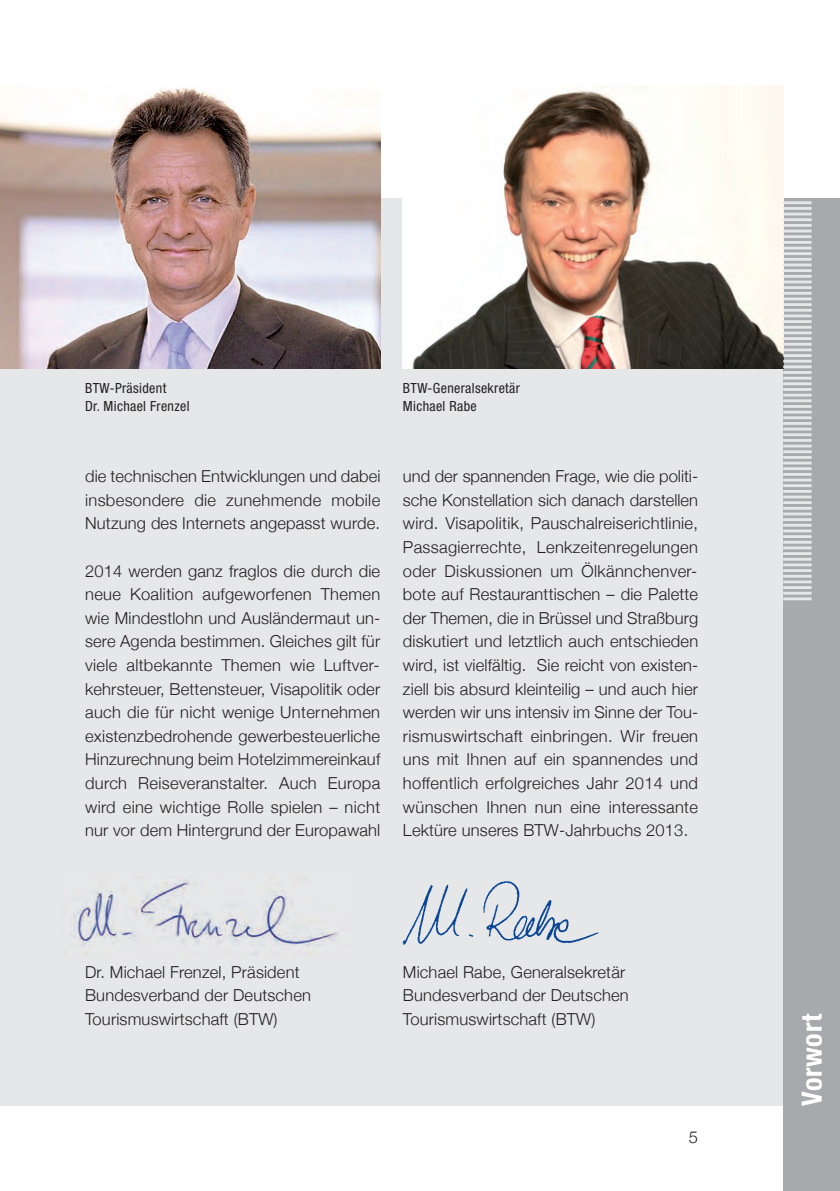
<style>
.page{position:relative;width:840px;height:1191px;background:#fff}
.page>*{position:absolute;margin:0;border:0;box-sizing:border-box;transform-origin:0 0}
.t1{font:700 condensed 28px "Helvetica Neue";letter-spacing:.025em;color:#fff}
.t2{font:300 16.4px/23.6px "Helvetica Neue";letter-spacing:.01em;color:#231f20;text-align:justify}
.t3{font:condensed 14px/18px "Helvetica Neue";letter-spacing:.025em;color:#231f20}
</style>
<div class="page">
<div style="left:0;top:198px;width:782px;height:908px;background:#e6e7e9"></div>
<div style="left:782px;top:198px;width:57px;height:993px;background:#a8a9ad"></div>
<img style="left:402px;top:881px;width:197px;height:64px">
<img style="left:74px;top:879px;width:264px;height:76px">
<img style="left:0;top:87px;width:380px;height:282px">
<img style="left:403px;top:85px;width:379px;height:284px">
<hr style="left:782px;top:201px;width:29px;height:3px;background:#e6e7e9">
<hr style="left:782px;top:207px;width:29px;height:3px;background:#e6e7e9">
<hr style="left:782px;top:213px;width:29px;height:2px;background:#e6e7e9">
<hr style="left:782px;top:218px;width:29px;height:3px;background:#e6e7e9">
<hr style="left:782px;top:224px;width:29px;height:3px;background:#e6e7e9">
<hr style="left:782px;top:230px;width:29px;height:2px;background:#e6e7e9">
<hr style="left:782px;top:235px;width:29px;height:3px;background:#e6e7e9">
<hr style="left:782px;top:241px;width:29px;height:3px;background:#e6e7e9">
<hr style="left:782px;top:247px;width:29px;height:2px;background:#e6e7e9">
<hr style="left:782px;top:252px;width:29px;height:3px;background:#e6e7e9">
<hr style="left:782px;top:258px;width:29px;height:3px;background:#e6e7e9">
<hr style="left:782px;top:263px;width:29px;height:3px;background:#e6e7e9">
<hr style="left:782px;top:269px;width:29px;height:3px;background:#e6e7e9">
<hr style="left:782px;top:275px;width:29px;height:3px;background:#e6e7e9">
<hr style="left:782px;top:280px;width:29px;height:3px;background:#e6e7e9">
<hr style="left:782px;top:286px;width:29px;height:3px;background:#e6e7e9">
<hr style="left:782px;top:292px;width:29px;height:3px;background:#e6e7e9">
<hr style="left:782px;top:297px;width:29px;height:3px;background:#e6e7e9">
<hr style="left:782px;top:303px;width:29px;height:3px;background:#e6e7e9">
<hr style="left:782px;top:309px;width:29px;height:3px;background:#e6e7e9">
<hr style="left:782px;top:314px;width:29px;height:3px;background:#e6e7e9">
<hr style="left:782px;top:320px;width:29px;height:3px;background:#e6e7e9">
<hr style="left:782px;top:326px;width:29px;height:3px;background:#e6e7e9">
<hr style="left:782px;top:331px;width:29px;height:3px;background:#e6e7e9">
<hr style="left:782px;top:337px;width:29px;height:3px;background:#e6e7e9">
<hr style="left:782px;top:343px;width:29px;height:3px;background:#e6e7e9">
<hr style="left:782px;top:348px;width:29px;height:3px;background:#e6e7e9">
<hr style="left:782px;top:354px;width:29px;height:3px;background:#e6e7e9">
<hr style="left:782px;top:360px;width:29px;height:2px;background:#e6e7e9">
<hr style="left:782px;top:365px;width:29px;height:3px;background:#e6e7e9">
<hr style="left:782px;top:371px;width:29px;height:3px;background:#e6e7e9">
<hr style="left:782px;top:377px;width:29px;height:2px;background:#e6e7e9">
<hr style="left:782px;top:382px;width:29px;height:3px;background:#e6e7e9">
<hr style="left:782px;top:388px;width:29px;height:3px;background:#e6e7e9">
<hr style="left:782px;top:394px;width:29px;height:2px;background:#e6e7e9">
<hr style="left:782px;top:399px;width:29px;height:3px;background:#e6e7e9">
<hr style="left:782px;top:405px;width:29px;height:3px;background:#e6e7e9">
<hr style="left:782px;top:411px;width:29px;height:2px;background:#e6e7e9">
<hr style="left:782px;top:416px;width:29px;height:3px;background:#e6e7e9">
<hr style="left:782px;top:422px;width:29px;height:3px;background:#e6e7e9">
<hr style="left:782px;top:428px;width:29px;height:2px;background:#e6e7e9">
<hr style="left:782px;top:433px;width:29px;height:3px;background:#e6e7e9">
<hr style="left:782px;top:439px;width:29px;height:3px;background:#e6e7e9">
<hr style="left:782px;top:444px;width:29px;height:3px;background:#e6e7e9">
<hr style="left:782px;top:450px;width:29px;height:3px;background:#e6e7e9">
<hr style="left:782px;top:456px;width:29px;height:3px;background:#e6e7e9">
<hr style="left:782px;top:461px;width:29px;height:3px;background:#e6e7e9">
<hr style="left:782px;top:467px;width:29px;height:3px;background:#e6e7e9">
<hr style="left:782px;top:473px;width:29px;height:3px;background:#e6e7e9">
<hr style="left:782px;top:478px;width:29px;height:3px;background:#e6e7e9">
<hr style="left:782px;top:484px;width:29px;height:3px;background:#e6e7e9">
<hr style="left:782px;top:490px;width:29px;height:3px;background:#e6e7e9">
<hr style="left:782px;top:495px;width:29px;height:3px;background:#e6e7e9">
<hr style="left:782px;top:501px;width:29px;height:3px;background:#e6e7e9">
<hr style="left:782px;top:507px;width:29px;height:3px;background:#e6e7e9">
<hr style="left:782px;top:512px;width:29px;height:3px;background:#e6e7e9">
<hr style="left:782px;top:518px;width:29px;height:3px;background:#e6e7e9">
<hr style="left:782px;top:524px;width:29px;height:3px;background:#e6e7e9">
<hr style="left:782px;top:529px;width:29px;height:3px;background:#e6e7e9">
<hr style="left:782px;top:535px;width:29px;height:3px;background:#e6e7e9">
<hr style="left:782px;top:541px;width:29px;height:2px;background:#e6e7e9">
<hr style="left:782px;top:546px;width:29px;height:3px;background:#e6e7e9">
<hr style="left:782px;top:552px;width:29px;height:3px;background:#e6e7e9">
<hr style="left:782px;top:558px;width:29px;height:2px;background:#e6e7e9">
<hr style="left:782px;top:563px;width:29px;height:3px;background:#e6e7e9">
<hr style="left:782px;top:569px;width:29px;height:3px;background:#e6e7e9">
<hr style="left:782px;top:575px;width:29px;height:2px;background:#e6e7e9">
<hr style="left:782px;top:580px;width:29px;height:3px;background:#e6e7e9">
<hr style="left:782px;top:586px;width:29px;height:3px;background:#e6e7e9">
<hr style="left:782px;top:592px;width:29px;height:2px;background:#e6e7e9">
<hr style="left:782px;top:597px;width:29px;height:3px;background:#e6e7e9">
<p class="t3" style="left:85px;top:380px;width:106px">BTW-Präsident<br>Dr. Michael Frenzel</p>
<p class="t3" style="left:403px;top:380px;width:118px">BTW-Generalsekretär<br>Michael Rabe</p>
<p class="t2" style="left:85px;top:464px;width:297px">die technischen Entwicklungen und dabei insbesondere die zunehmende mobile Nutzung des Internets angepasst wurde.</p>
<p class="t2" style="left:85px;top:558px;width:296px">2014 werden ganz fraglos die durch die neue Koalition aufgeworfenen Themen wie Mindestlohn und Ausländermaut un&shy;sere Agenda bestimmen. Gleiches gilt für viele altbekannte Themen wie Luftver&shy;kehrsteuer, Bettensteuer, Visapolitik oder auch die für nicht wenige Unternehmen existenzbedrohende gewerbesteuerliche Hinzurechnung beim Hotelzimmereinkauf durch Reiseveranstalter. Auch Europa wird eine wichtige Rolle spielen – nicht nur vor dem Hintergrund der Europawahl</p>
<p class="t2" style="left:403px;top:464px;width:297px">und der spannenden Frage, wie die politi&shy;sche Konstellation sich danach darstellen wird. Visapolitik, Pauschalreiserichtlinie, Passagierrechte, Lenkzeitenregelungen oder Diskussionen um Ölkännchen ver&shy;bote auf Restauranttischen – die Palette der Themen, die in Brüssel und Straßburg diskutiert und letztlich auch entschieden wird, ist vielfältig. Sie reicht von existen&shy;ziell bis absurd kleinteilig – und auch hier werden wir uns intensiv im Sinne der Tou&shy;rismuswirtschaft einbringen. Wir freuen uns mit Ihnen auf ein spannendes und hoffentlich erfolgreiches Jahr 2014 und wünschen Ihnen nun eine interessante Lektüre unseres BTW-Jahrbuchs 2013.</p>
<p class="t2" style="left:85px;top:960px;width:227px;text-align:left">Dr. Michael Frenzel, Präsident<br>Bundesverband der Deutschen<br>Tourismus wirtschaft (BTW)</p>
<p class="t2" style="left:403px;top:960px;width:227px;text-align:left">Michael Rabe, Generalsekretär<br>Bundesverband der Deutschen<br>Tourismuswirtschaft (BTW)</p>
<p class="t2" style="left:688px;top:1125px;width:11px">5</p>
<h1 class="t1" style="left:788px;top:1106px;width:93px;rotate:-90deg">Vorwort</h1>
</div>
